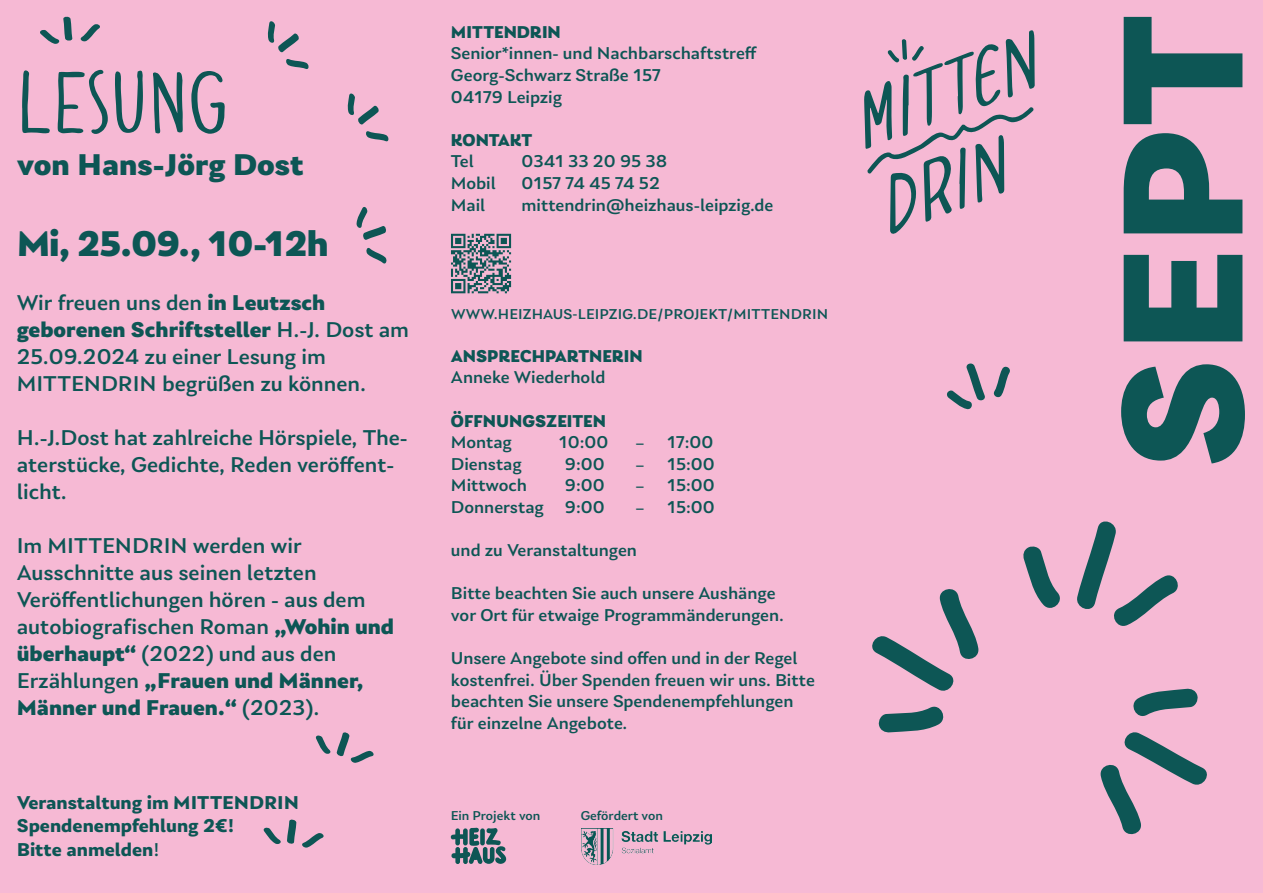
<style>
.page{position:relative;width:1263px;height:893px;background:#f6b9d4}
.page>*{position:absolute;margin:0;border:0;box-sizing:border-box;transform-origin:0 0}
.t1{font:800 180px "Laca Text";color:#0d5655}
.t2{font:72px "Dolce Caffe";letter-spacing:.01em;color:#0d5655}
.t3{font:800 37.5px "Laca Text";letter-spacing:-.03em;color:#0d5655}
.t4{font:800 31.5px "Laca Text";color:#0d5655}
.t5{font:500 22.5px/27px "Laca Text";color:#0d5655}
.t6{font:700 19.5px/23.4px "Laca Text";color:#0d5655}
.t7{font:500 18px/21.6px "Laca Text";color:#0d5655}
.t8{font:900 18px "Laca";color:#0d5655}
.t9{font:500 15px "Laca Text";letter-spacing:.01em;color:#0d5655}
.t10{font:500 13.5px "Laca Text";color:#0d5655}
.s1{font-weight:800}
.s2{font-weight:500}
.s3{font-size:17.25px}
</style>
<div class="page">
<img style="left:581px;top:828px;width:130px;height:36px">
<svg style="left:450px;top:828px;width:57px;height:36px"></svg>
<svg style="left:1023px;top:546px;width:37px;height:62px"></svg>
<svg style="left:1077px;top:521px;width:101px;height:105px"></svg>
<svg style="left:1133px;top:688px;width:65px;height:28px"></svg>
<svg style="left:1100px;top:732px;width:107px;height:103px"></svg>
<svg style="left:878px;top:706px;width:66px;height:27px"></svg>
<svg style="left:872px;top:589px;width:107px;height:102px"></svg>
<svg style="left:864px;top:30px;width:171px;height:204px"></svg>
<svg style="left:993px;top:366px;width:17px;height:32px"></svg>
<svg style="left:947px;top:363px;width:38px;height:47px"></svg>
<svg style="left:451px;top:234px;width:60px;height:59px"></svg>
<svg style="left:40px;top:16px;width:60px;height:28px"></svg>
<svg style="left:267px;top:21px;width:42px;height:48px"></svg>
<svg style="left:356px;top:207px;width:31px;height:57px"></svg>
<svg style="left:315px;top:732px;width:59px;height:31px"></svg>
<svg style="left:263px;top:819px;width:61px;height:29px"></svg>
<svg style="left:347px;top:93px;width:42px;height:49px"></svg>
<h2 class="t2" style="left:17px;top:48px;width:212px">LESUNG</h2>
<h3 class="t4" style="left:17px;top:146px;width:289px">von Hans-Jörg Dost</h3>
<h3 class="t3" style="left:17px;top:221px;width:313px">Mi, 25.09., 10-12h</h3>
<p class="t5" style="left:17px;top:289px;width:394px">Wir freuen uns den <span class="s1">in Leutzsch geborenen Schriftsteller</span> H.-J. Dost am<br>25.09.2024 zu einer Lesung im<br>MITTENDRIN begrüßen zu können.</p>
<p class="t5" style="left:17px;top:424px;width:393px">H.-J.Dost hat zahlreiche Hörspiele, The&shy;aterstücke, Gedichte, Reden veröffent&shy;licht.</p>
<p class="t5" style="left:17px;top:532px;width:379px">Im MITTENDRIN werden wir<br>Ausschnitte aus seinen letzten<br>Veröffentlichungen hören - aus dem autobiografischen Roman <span class="s1">„Wohin und überhaupt“</span> (2022) und aus den<br>Erzählungen <span class="s1">„Frauen und Männer,<br>Männer und Frauen.“</span> (2023).</p>
<p class="t6" style="left:17px;top:790px;width:284px">Veranstaltung im MITTENDRIN<br>Spendenempfehlung 2€!<br>Bitte anmelden<span class="s2">!</span></p>
<p class="t8" style="left:451px;top:21px;width:111px">MITTENDRIN</p>
<p class="t7" style="left:451px;top:43px;width:308px">Senior*innen- und Nachbarschaftstreff<br>Georg-Schwarz Straße 157<br>04179 Leipzig</p>
<p class="t8" style="left:451px;top:129px;width:83px">KONTAKT</p>
<p class="t7" style="left:451px;top:151px;width:24px">Tel</p>
<p class="t7" style="left:521px;top:151px;width:147px">0341 33 20 95 38</p>
<p class="t7" style="left:451px;top:172px;width:46px">Mobil</p>
<p class="t7" style="left:521px;top:172px;width:140px">0157 74 45 74 52</p>
<p class="t7" style="left:451px;top:194px;width:36px">Mail</p>
<p class="t7" style="left:521px;top:194px;width:253px">mittendrin@heizhaus-leipzig.de</p>
<p class="t9" style="left:451px;top:305px;width:379px">WWW.HEIZHAUS-LEIPZIG.DE/PROJEKT/MITTENDRIN</p>
<p class="t8" style="left:451px;top:345px;width:193px">ANSPRECHPARTNERIN</p>
<p class="t7" style="left:451px;top:367px;width:156px">Anneke Wiederhold</p>
<p class="t8" style="left:451px;top:410px;width:156px">ÖFFNUNGSZEITEN</p>
<p class="t7" style="left:451px;top:431px;width:62px">Montag</p>
<p class="t7" style="left:559px;top:431px;width:51px">10:00</p>
<p class="t7" style="left:635px;top:431px;width:79px"><span class="s3">–</span> 17:00</p>
<p class="t7" style="left:451px;top:453px;width:72px">Dienstag</p>
<p class="t7" style="left:565px;top:453px;width:41px">9:00</p>
<p class="t7" style="left:635px;top:453px;width:81px"><span class="s3">–</span> 15:00</p>
<p class="t7" style="left:451px;top:475px;width:77px">Mittwoch</p>
<p class="t7" style="left:565px;top:475px;width:41px">9:00</p>
<p class="t7" style="left:635px;top:475px;width:81px"><span class="s3">–</span> 15:00</p>
<p class="t7" style="left:451px;top:496px;width:155px">Donnerstag 9:00</p>
<p class="t7" style="left:635px;top:496px;width:81px"><span class="s3">–</span> 15:00</p>
<p class="t7" style="left:451px;top:539px;width:188px">und zu Veranstaltungen</p>
<p class="t7" style="left:451px;top:583px;width:335px">Bitte beachten Sie auch unsere Aushänge vor Ort für etwaige Programmänderungen.</p>
<p class="t7" style="left:451px;top:647px;width:365px">Unsere Angebote sind offen und in der Regel kostenfrei. Über Spenden freuen wir uns. Bitte beachten Sie unsere Spendenempfehlungen für einzelne Angebote.</p>
<p class="t10" style="left:451px;top:807px;width:91px">Ein Projekt von</p>
<p class="t10" style="left:581px;top:808px;width:84px">Gefördert von</p>
<h1 class="t1" style="left:1076px;top:469px;width:457px;rotate:-90deg">SEPT</h1>
</div>
